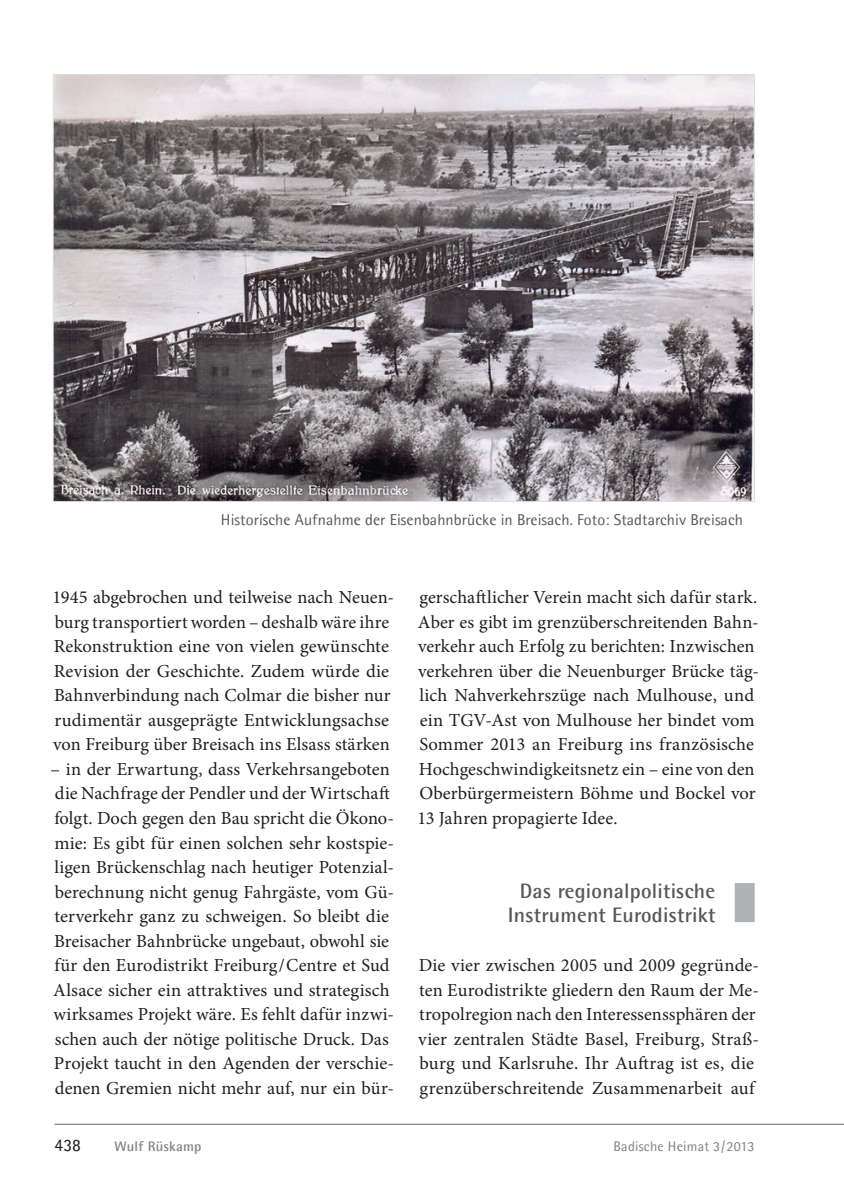
<style>
.page{position:relative;width:844px;height:1191px;background:#fff}
.page>*{position:absolute;margin:0;border:0;box-sizing:border-box;transform-origin:0 0}
.t1{font:700 21px/24.5px "Agfa Rotis Semisans";letter-spacing:.01em;color:#57585a;text-align:center}
.t2{font:18.38px/24.5px "Minion Pro";color:#1d1e1f}
.t3{font:17.5px "Agfa Rotis Semisans";color:#1d1e1f}
.t4{font:15.75px "Agfa Rotis Semisans";letter-spacing:.005em;color:#57585a}
.t5{font:14px "Agfa Rotis Semisans";letter-spacing:.015em;color:#808285}
.t6{font:700 14px "Agfa Rotis Semisans";letter-spacing:.015em;color:#808285}
</style>
<div class="page">
<hr style="left:55px;top:1124px;width:788px;height:1px;background:#636366">
<div style="left:734px;top:883px;width:20px;height:39px;background:#b0b1b5"></div>
<img style="left:55px;top:76px;width:697px;height:423px">
<p class="t4" style="left:221px;top:510px;width:523px">Historische Aufnahme der Eisenbahnbrücke in Breisach. Foto: Stadtarchiv Breisach</p>
<p class="t2" style="left:52px;top:587px;width:343px">1945 abgebrochen und teilweise nach Neuen&shy;burg transportiert worden – deshalb wäre ihre Rekonstruktion eine von vielen gewünschte Revision der Geschichte. Zudem würde die Bahnverbindung nach Colmar die bisher nur rudimentär ausgeprägte Entwicklungsachse von Freiburg über Breisach ins Elsass stärken</p>
<p class="t2" style="left:51px;top:758px;width:345px">– in der Erwartung, dass Verkehrsangeboten die Nachfrage der Pendler und der Wirtschaft folgt. Doch gegen den Bau spricht die Ökono&shy;mie: Es gibt für einen solchen sehr kostspie&shy;ligen Brückenschlag nach heutiger Potenzial&shy;berechnung nicht genug Fahrgäste, vom Gü&shy;terverkehr ganz zu schweigen. So bleibt die Breisacher Bahnbrücke ungebaut, obwohl sie für den Eurodistrikt Freiburg/Centre et Sud Alsace sicher ein attraktives und strategisch wirksames Projekt wäre. Es fehlt dafür inzwi&shy;schen auch der nötige politische Druck. Das Projekt taucht in den Agenden der verschie&shy;denen Gremien nicht mehr auf, nur ein bür-</p>
<p class="t2" style="left:417px;top:587px;width:343px">gerschaftlicher Verein macht sich dafür stark.<br>Aber es gibt im grenzüberschreitenden Bahn&shy;verkehr auch Erfolg zu berichten: Inzwischen verkehren über die Neuenburger Brücke täg&shy;lich Nahverkehrszüge nach Mulhouse, und ein TGV-Ast von Mulhouse her bindet vom Sommer 2013 an Freiburg ins französische Hochgeschwindigkeitsnetz ein – eine von den Oberbürgermeistern Böhme und Bockel vor 13 Jahren propagierte Idee.</p>
<p class="t1" style="left:507px;top:877px;width:209px">Das regionalpolitische<br>Instrument Eurodistrikt</p>
<p class="t2" style="left:418px;top:954px;width:342px">Die vier zwischen 2005 und 2009 gegründe&shy;ten Eurodistrikte gliedern den Raum der Me&shy;tropolregion nach den Interessenssphären der vier zentralen Städte Basel, Freiburg, Straß&shy;burg und Karlsruhe. Ihr Auftrag ist es, die grenzüberschreitende Zusammenarbeit auf</p>
<p class="t3" style="left:55px;top:1134px;width:28px">438</p>
<p class="t6" style="left:114px;top:1137px;width:88px">Wulf Rüskamp</p>
<p class="t5" style="left:613px;top:1137px;width:142px">Badische Heimat 3 / 2013</p>
</div>
